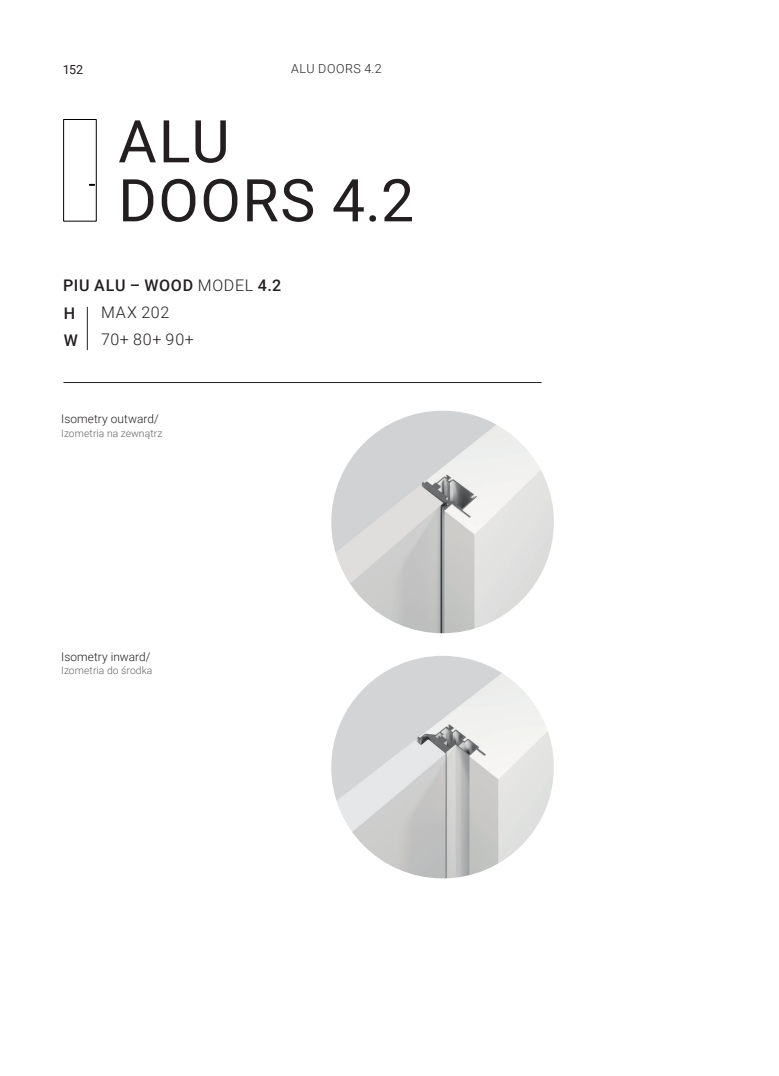
<style>
.page{position:relative;width:779px;height:1076px;background:#fff}
.page>*{position:absolute;margin:0;border:0;box-sizing:border-box;transform-origin:0 0}
.tutyl_rozdzialu_tech{font:59px "Roboto";letter-spacing:.025em;color:#231f20}
.przypis_po_prawy{font:500 16px "Roboto";letter-spacing:.045em;color:#231f20}
.przypis_po_prawy-2{font:300 16px "Roboto";letter-spacing:.05em;color:#231f20}
.przypis_po_lewej{font:300 12.5px "Roboto";letter-spacing:.045em;color:#231f20}
.numer_strony_lewy{font:12.5px "Roboto";color:#231f20}
.tresc_data_sheets{font:300 11.88px "Roboto";color:#231f20}
.tresc_data_sheets_pl{font:300 10.25px "Roboto";letter-spacing:.01em;color:#636366}
.s1{font-weight:300}
</style>
<div class="page">
<hr style="left:87px;top:307px;width:1px;height:43px;background:#231f20">
<hr style="left:63px;top:382px;width:478px;height:1px;background:#231f20">
<svg style="left:63px;top:119px;width:34px;height:103px"></svg>
<img style="left:331px;top:410px;width:222px;height:223px;border-radius:111px">
<img style="left:331px;top:655px;width:222px;height:223px;border-radius:111px">
<p class="numer_strony_lewy" style="left:63px;top:61px;width:22px">152</p>
<p class="przypis_po_lewej" style="left:291px;top:60px;width:92px">ALU DOORS 4.2</p>
<p class="tutyl_rozdzialu_tech" style="left:118px;top:100px;width:113px">ALU</p>
<p class="tutyl_rozdzialu_tech" style="left:118px;top:159px;width:297px">DOORS 4.2</p>
<p class="przypis_po_prawy" style="left:63px;top:274px;width:220px">PIU ALU – WOOD <span class="s1">MODEL</span> 4.2</p>
<p class="przypis_po_prawy" style="left:64px;top:302px;width:13px">H</p>
<p class="przypis_po_prawy" style="left:64px;top:329px;width:16px">W</p>
<p class="przypis_po_prawy-2" style="left:101px;top:301px;width:70px">MAX 202</p>
<p class="przypis_po_prawy-2" style="left:101px;top:328px;width:94px">70+ 80+ 90+</p>
<p class="tresc_data_sheets" style="left:61px;top:410px;width:99px">Isometry outward/</p>
<p class="tresc_data_sheets_pl" style="left:61px;top:426px;width:103px">Izometria na zewnątrz</p>
<p class="tresc_data_sheets" style="left:61px;top:647px;width:91px">Isometry inward/</p>
<p class="tresc_data_sheets_pl" style="left:61px;top:663px;width:93px">Izometria do środka</p>
</div>
